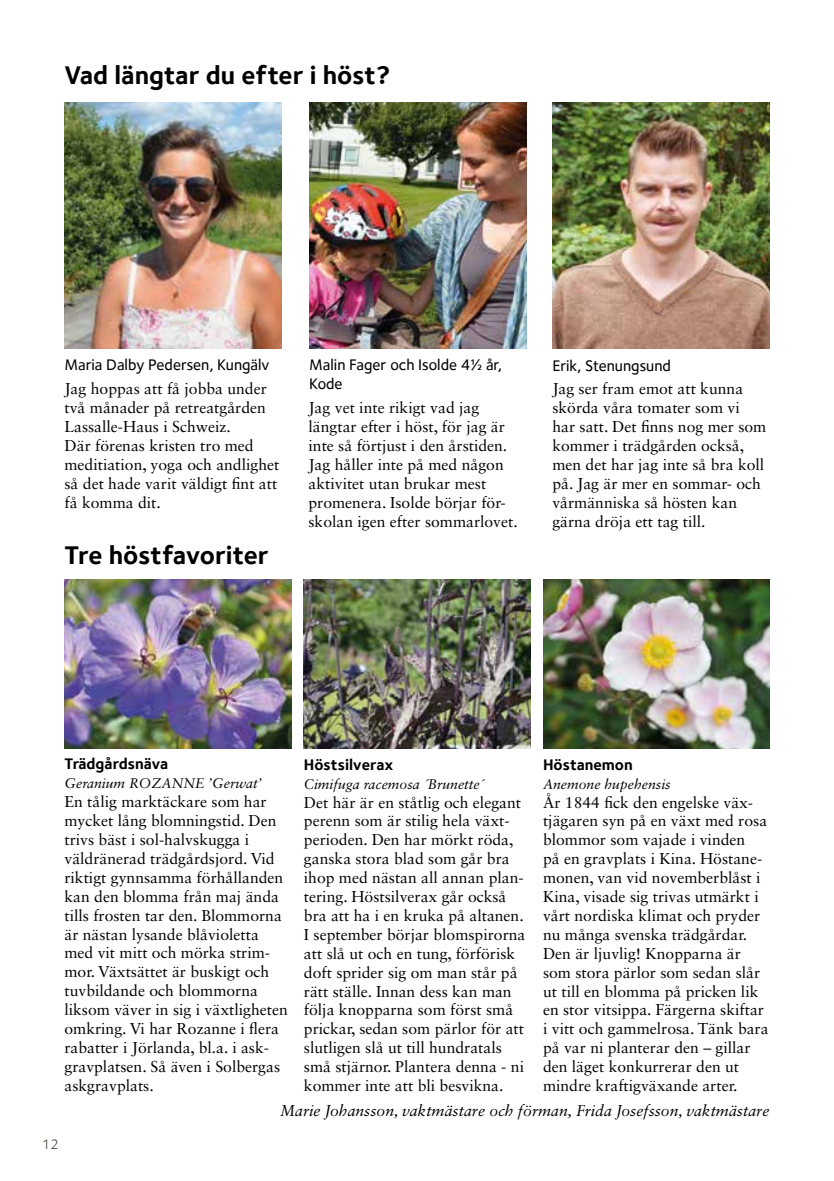
<style>
.page{position:relative;width:834px;height:1181px;background:#fff}
.page>*{position:absolute;margin:0;border:0;box-sizing:border-box;transform-origin:0 0}
.t1{font:700 26.25px "Foundry Sterling";color:#000}
.t2{font:15.75px/18.9px "Sabon LT Std";color:#000}
.t3{font:500 15.75px/18.9px "Foundry Sterling";color:#000}
.t4{font:italic 15.75px "Sabon LT Std";color:#000}
.t5{font:700 15.75px "Foundry Sterling";color:#000}
.t6{font:italic 14px "Sabon LT Std";color:#000}
.t7{font:14px "Foundry Sterling";color:#46433a}
</style>
<div class="page">
<img style="left:64px;top:579px;width:227px;height:169px">
<img style="left:304px;top:579px;width:226px;height:169px">
<img style="left:552px;top:102px;width:217px;height:246px">
<img style="left:309px;top:102px;width:217px;height:246px">
<img style="left:65px;top:102px;width:216px;height:246px">
<img style="left:543px;top:579px;width:226px;height:169px">
<h1 class="t1" style="left:65px;top:59px;width:327px">Vad längtar du efter i höst?</h1>
<p class="t3" style="left:309px;top:355px;width:194px">Malin Fager och Isolde 4½ år,<br>Kode</p>
<p class="t3" style="left:65px;top:355px;width:206px">Maria Dalby Pedersen, Kungälv</p>
<p class="t2" style="left:64px;top:379px;width:216px">Jag hoppas att få jobba under två månader på retreatgården<br>Lassalle-Haus i Schweiz.<br>Där förenas kristen tro med meditiation, yoga och andlighet så det hade varit väldigt fint att få komma dit.</p>
<p class="t2" style="left:552px;top:379px;width:215px">Jag ser fram emot att kunna skörda våra tomater som vi har satt. Det finns nog mer som kommer i trädgården också, men det har jag inte så bra koll på. Jag är mer en sommar- och vårmänniska så hösten kan gärna dröja ett tag till.</p>
<p class="t3" style="left:552px;top:356px;width:120px">Erik, Stenungsund</p>
<p class="t2" style="left:308px;top:398px;width:211px">Jag vet inte rikigt vad jag längtar efter i höst, för jag är inte så förtjust i den årstiden.<br>Jag håller inte på med någon aktivitet utan brukar mest promenera. Isolde börjar för&shy;skolan igen efter sommarlovet.</p>
<h1 class="t1" style="left:64px;top:539px;width:205px">Tre höstfavoriter</h1>
<p class="t5" style="left:64px;top:754px;width:105px">Trädgårdsnäva</p>
<p class="t6" style="left:64px;top:775px;width:199px">Geranium ROZANNE ’Gerwat’</p>
<p class="t2" style="left:64px;top:792px;width:225px">En tålig marktäckare som har mycket lång blomningstid. Den trivs bäst i sol-halvskugga i väldränerad trädgårdsjord. Vid riktigt gynnsamma förhållanden kan den blomma från maj ända tills frosten tar den. Blommorna är nästan lysande blåvioletta med vit mitt och mörka strim&shy;mor. Växtsättet är buskigt och tuvbildande och blommorna liksom väver in sig i växtligheten omkring. Vi har Rozanne i flera rabatter i Jörlanda, bl.a. i ask&shy;gravplatsen. Så även i Solbergas askgravplats.</p>
<p class="t5" style="left:304px;top:755px;width:91px">Höstsilverax</p>
<p class="t6" style="left:304px;top:775px;width:181px">Cimifuga racemosa ´Brunette´</p>
<p class="t2" style="left:304px;top:792px;width:223px">Det här är en ståtlig och elegant perenn som är stilig hela växt&shy;perioden. Den har mörkt röda, ganska stora blad som går bra ihop med nästan all annan plan&shy;tering. Höstsilverax går också bra att ha i en kruka på altanen.<br>I september börjar blomspirorna att slå ut och en tung, förförisk doft sprider sig om man står på rätt ställe. Innan dess kan man följa knopparna som först små prickar, sedan som pärlor för att slutligen slå ut till hundratals små stjärnor. Plantera denna - ni kommer inte att bli besvikna.</p>
<p class="t5" style="left:543px;top:755px;width:91px">Höstanemon</p>
<p class="t6" style="left:543px;top:775px;width:129px">Anemone hupehensis</p>
<p class="t2" style="left:543px;top:792px;width:227px">År 1844 fick den engelske väx&shy;tjägaren syn på en växt med rosa blommor som vajade i vinden<br>på en gravplats i Kina. Höstane&shy;monen, van vid novemberblåst i<br>Kina, visade sig trivas utmärkt i vårt nordiska klimat och pryder nu många svenska trädgårdar.<br>Den är ljuvlig! Knopparna är som stora pärlor som sedan slår ut till en blomma på pricken lik en stor vitsippa. Färgerna skiftar i vitt och gammelrosa. Tänk bara på var ni planterar den – gillar den läget konkurrerar den ut mindre kraftigväxande arter.</p>
<p class="t7" style="left:42px;top:1136px;width:18px">12</p>
<p class="t4" style="left:280px;top:1102px;width:490px">Marie Johansson, vaktmästare och förman, Frida Josefsson, vaktmästare</p>
</div>
